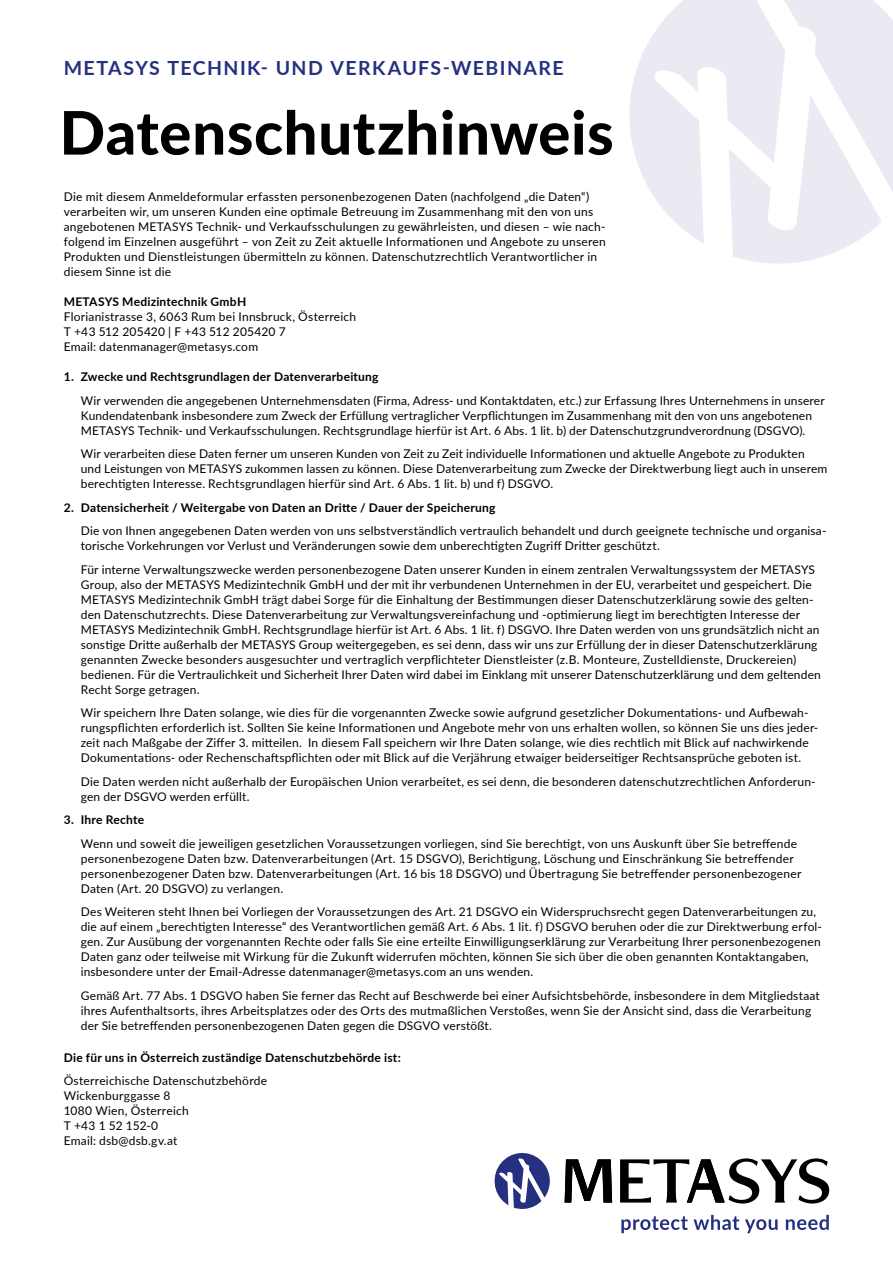
<style>
.page{position:relative;width:893px;height:1263px;background:#fff}
.page>*{position:absolute;margin:0;border:0;box-sizing:border-box;transform-origin:0 0}
.t1{font:800 60px "Lato";letter-spacing:.01em;color:#000}
.t2{font:700 19.5px "Lato";letter-spacing:.075em;color:#253081}
.t3{font:12px/15px "Lato";letter-spacing:.015em;color:#000}
.t4{font:700 12px "Lato";letter-spacing:.02em;color:#000}
</style>
<div class="page">
<svg style="left:629px;top:0;width:264px;height:243px;fill:#e9eaf2"></svg>
<svg style="left:729px;top:95px;width:153px;height:169px"></svg>
<svg style="left:620px;top:1158px;width:209px;height:45px"></svg>
<svg style="left:565px;top:1159px;width:47px;height:43px"></svg>
<svg style="left:495px;top:1153px;width:55px;height:56px"></svg>
<svg style="left:621px;top:1216px;width:67px;height:17px"></svg>
<svg style="left:694px;top:1215px;width:45px;height:15px"></svg>
<svg style="left:745px;top:1219px;width:33px;height:14px"></svg>
<svg style="left:786px;top:1215px;width:43px;height:15px"></svg>
<h2 class="t2" style="left:64px;top:54px;width:501px">METASYS TECHNIK- UND VERKAUFS-WEBINARE</h2>
<h1 class="t1" style="left:60px;top:88px;width:556px">Datenschutzhinweis</h1>
<p class="t3" style="left:64px;top:189px;width:544px">Die mit diesem Anmeldeformular erfassten personenbezogenen Daten (nachfolgend „die Daten“) verarbeiten wir, um unseren Kunden eine optimale Betreuung im Zusammenhang mit den von uns angebotenen METASYS Technik- und Verkaufsschulungen zu gewährleisten, und diesen – wie nach&shy;folgend im Einzelnen ausgeführt – von Zeit zu Zeit aktuelle Informationen und Angebote zu unseren Produkten und Dienstleistungen übermitteln zu können. Datenschutzrechtlich Verantwortlicher in diesem Sinne ist die</p>
<p class="t4" style="left:64px;top:293px;width:184px">METASYS Medizintechnik GmbH</p>
<p class="t3" style="left:64px;top:309px;width:294px">Florianistrasse 3, 6063 Rum bei Innsbruck, Österreich<br>T +43 512 205420 | F +43 512 205420 7<br>Email: datenmanager@metasys.com</p>
<p class="t4" style="left:64px;top:368px;width:316px">1. Zwecke und Rechtsgrundlagen der Datenverarbeitung</p>
<p class="t3" style="left:81px;top:392px;width:745px">Wir verwenden die angegebenen Unternehmensdaten (Firma, Adress- und Kontaktdaten, etc.) zur Erfassung Ihres Unternehmens in unserer<br>Kundendatenbank insbesondere zum Zweck der Erfüllung vertraglicher Verpflichtungen im Zusammenhang mit den von uns angebotenen<br>METASYS Technik- und Verkaufsschulungen. Rechtsgrundlage hierfür ist Art. 6 Abs. 1 lit. b) der Datenschutzgrundverordnung (DSGVO).</p>
<p class="t3" style="left:81px;top:446px;width:748px">Wir verarbeiten diese Daten ferner um unseren Kunden von Zeit zu Zeit individuelle Informationen und aktuelle Angebote zu Produkten und Leistungen von METASYS zukommen lassen zu können. Diese Datenverarbeitung zum Zwecke der Direktwerbung liegt auch in unserem berechtigten Interesse. Rechtsgrundlagen hierfür sind Art. 6 Abs. 1 lit. b) und f) DSGVO.</p>
<p class="t4" style="left:64px;top:498px;width:433px">2. Datensicherheit / Weitergabe von Daten an Dritte / Dauer der Speicherung</p>
<p class="t3" style="left:81px;top:523px;width:747px">Die von Ihnen angegebenen Daten werden von uns selbstverständlich vertraulich behandelt und durch geeignete technische und organisa&shy;torische Vorkehrungen vor Verlust und Veränderungen sowie dem unberechtigten Zugriff Dritter geschützt.</p>
<p class="t3" style="left:81px;top:561px;width:742px">Für interne Verwaltungszwecke werden personenbezogene Daten unserer Kunden in einem zentralen Verwaltungssystem der METASYS Group, also der METASYS Medizintechnik GmbH und der mit ihr verbundenen Unternehmen in der EU, verarbeitet und gespeichert. Die METASYS Medizintechnik GmbH trägt dabei Sorge für die Einhaltung der Bestimmungen dieser Datenschutzerklärung sowie des gelten&shy;den Datenschutzrechts. Diese Datenverarbeitung zur Verwaltungsvereinfachung und -optimierung liegt im berechtigten Interesse der METASYS Medizintechnik GmbH. Rechtsgrundlage hierfür ist Art. 6 Abs. 1 lit. f) DSGVO. Ihre Daten werden von uns grundsätzlich nicht an sonstige Dritte außerhalb der METASYS Group weitergegeben, es sei denn, dass wir uns zur Erfüllung der in dieser Datenschutzerklärung genannten Zwecke besonders ausgesuchter und vertraglich verpflichteter Dienstleister (z.B. Monteure, Zustelldienste, Druckereien) bedienen. Für die Vertraulichkeit und Sicherheit Ihrer Daten wird dabei im Einklang mit unserer Datenschutzerklärung und dem geltenden Recht Sorge getragen.</p>
<p class="t3" style="left:81px;top:705px;width:739px">Wir speichern Ihre Daten solange, wie dies für die vorgenannten Zwecke sowie aufgrund gesetzlicher Dokumentations- und Aufbewah&shy;rungspflichten erforderlich ist. Sollten Sie keine Informationen und Angebote mehr von uns erhalten wollen, so können Sie uns dies jeder&shy;zeit nach Maßgabe der Ziffer 3. mitteilen. In diesem Fall speichern wir Ihre Daten solange, wie dies rechtlich mit Blick auf nachwirkende Dokumentations- oder Rechenschaftspflichten oder mit Blick auf die Verjährung etwaiger beiderseitiger Rechtsansprüche geboten ist.</p>
<p class="t3" style="left:81px;top:773px;width:736px">Die Daten werden nicht außerhalb der Europäischen Union verarbeitet, es sei denn, die besonderen datenschutzrechtlichen Anforderun&shy;gen der DSGVO werden erfüllt.</p>
<p class="t4" style="left:64px;top:811px;width:82px">3. Ihre Rechte</p>
<p class="t3" style="left:81px;top:835px;width:722px">Wenn und soweit die jeweiligen gesetzlichen Voraussetzungen vorliegen, sind Sie berechtigt, von uns Auskunft über Sie betreffende personenbezogene Daten bzw. Datenverarbeitungen (Art. 15 DSGVO), Berichtigung, Löschung und Einschränkung Sie betreffender personenbezogener Daten bzw. Datenverarbeitungen (Art. 16 bis 18 DSGVO) und Übertragung Sie betreffender personenbezogener Daten (Art. 20 DSGVO) zu verlangen.</p>
<p class="t3" style="left:81px;top:904px;width:743px">Des Weiteren steht Ihnen bei Vorliegen der Voraussetzungen des Art. 21 DSGVO ein Widerspruchsrecht gegen Datenverarbeitungen zu, die auf einem „berechtigten Interesse“ des Verantwortlichen gemäß Art. 6 Abs. 1 lit. f) DSGVO beruhen oder die zur Direktwerbung erfol&shy;gen. Zur Ausübung der vorgenannten Rechte oder falls Sie eine erteilte Einwilligungserklärung zur Verarbeitung Ihrer personenbezogenen Daten ganz oder teilweise mit Wirkung für die Zukunft widerrufen möchten, können Sie sich über die oben genannten Kontaktangaben, insbesondere unter der Email-Adresse datenmanager@metasys.com an uns wenden.</p>
<p class="t3" style="left:81px;top:987px;width:741px">Gemäß Art. 77 Abs. 1 DSGVO haben Sie ferner das Recht auf Beschwerde bei einer Aufsichtsbehörde, insbesondere in dem Mitgliedstaat ihres Aufenthaltsorts, ihres Arbeitsplatzes oder des Orts des mutmaßlichen Verstoßes, wenn Sie der Ansicht sind, dass die Verarbeitung der Sie betreffenden personenbezogenen Daten gegen die DSGVO verstößt.</p>
<p class="t4" style="left:64px;top:1048px;width:338px">Die für uns in Österreich zuständige Datenschutzbehörde ist:</p>
<p class="t3" style="left:64px;top:1073px;width:205px">Österreichische Datenschutzbehörde<br>Wickenburggasse 8<br>1080 Wien, Österreich<br>T +43 1 52 152-0<br>Email: dsb@dsb.gv.at</p>
</div>
